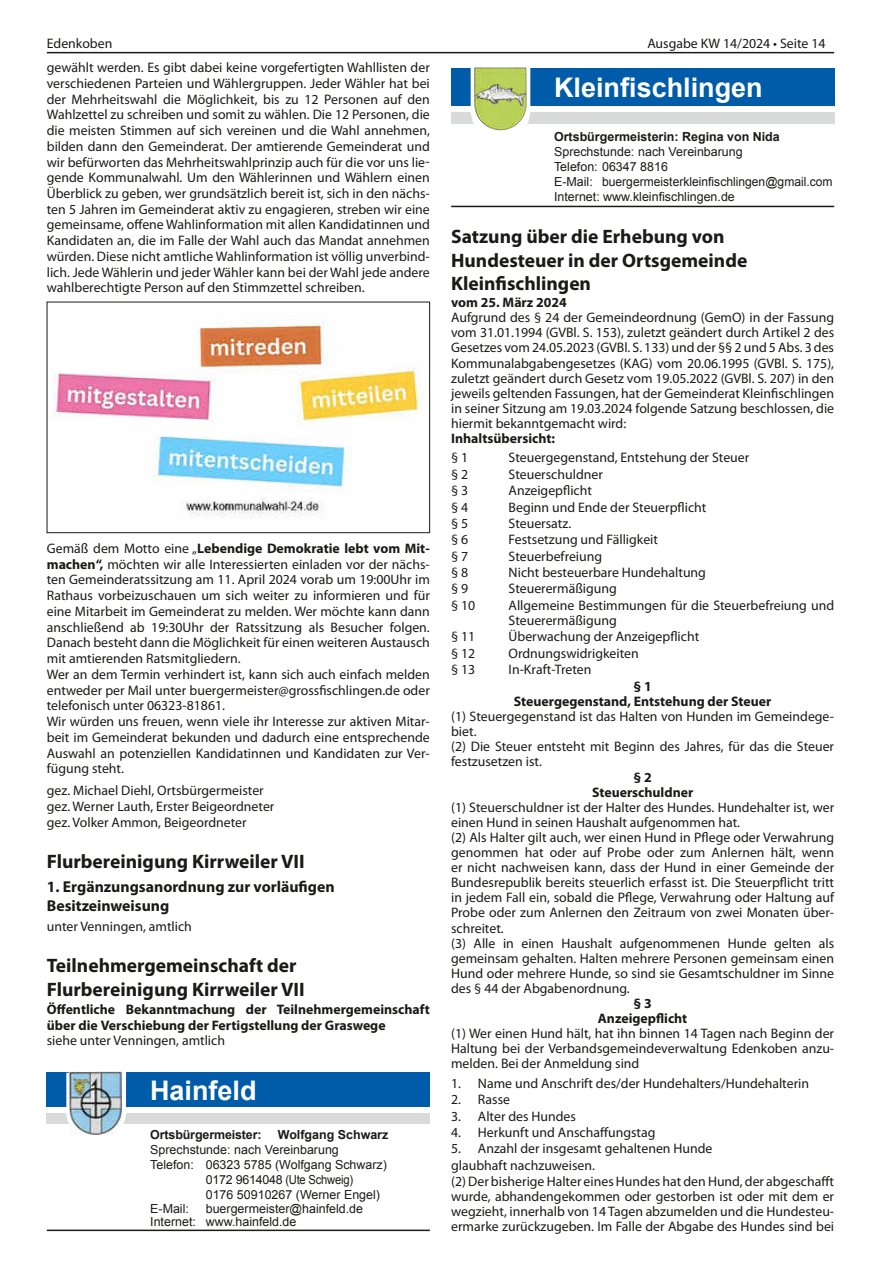
<style>
.page{position:relative;width:881px;height:1263px;background:#fff}
.page>*{position:absolute;margin:0;border:0;box-sizing:border-box;transform-origin:0 0}
.t1{font:700 27px "Arial";color:#fff}
.t2{font:700 27px "Xtytbm Arial";color:#fff}
.t3{font:700 19.5px/23.2px "Myriad Pro";color:#1a1a18}
.t4{font:700 15.75px/19.5px "Myriad Pro";color:#1a1a18}
.t5{font:13.8px/15.8px "Myriad Pro";color:#1a1a18}
.t6{font:700 13.8px/15.1px "Myriad Pro";color:#1a1a18;text-align:center}
.t7{font:12.45px/13.5px "Jmbqnk Arial";color:#1a1a18}
.t8{font:12.45px/15px "Arial";color:#1a1a18}
.t9{font:700 12.45px "Arial";color:#1a1a18}
.t10{font:700 12.45px "Xtytbm Arial";letter-spacing:-.01em;color:#1a1a18}
.t11{font:12.45px "Jmbqnk Arial";letter-spacing:-.02em;color:#1a1a18}
.s1{font-weight:700}
</style>
<div class="page">
<hr style="left:47px;top:52px;width:786px;height:1px;background:#1a1a18">
<div style="left:451px;top:68px;width:382px;height:38px;background:#005ca9"></div>
<div style="left:451px;top:112px;width:382px;height:12px;background:#d9dada"></div>
<hr style="left:451px;top:206px;width:382px;height:1px;background:#1a1a18">
<svg style="left:470px;top:67px;width:60px;height:64px"></svg>
<img style="left:474px;top:68px;width:39px;height:62px">
<img style="left:53px;top:319px;width:370px;height:199px">
<div style="left:47px;top:302px;width:382px;height:231px;border:1px solid #1a1a18"></div>
<div style="left:47px;top:1073px;width:382px;height:34px;background:#005ca9"></div>
<div style="left:47px;top:1113px;width:382px;height:11px;background:#d9dada"></div>
<hr style="left:47px;top:1229px;width:382px;height:2px;background:#1a1a18">
<svg style="left:66px;top:1072px;width:60px;height:63px"></svg>
<img style="left:70px;top:1072px;width:52px;height:62px">
<p class="t5" style="left:47px;top:35px;width:67px">Edenkoben</p>
<p class="t5" style="left:647px;top:35px;width:180px">Ausgabe KW 14/2024 • Seite 14</p>
<h1 class="t1" style="left:554px;top:70px;width:210px">Kleinfischlingen</h1>
<p class="t9" style="left:554px;top:129px;width:227px">Ortsbürgermeisterin: Regina von Nida</p>
<p class="t8" style="left:554px;top:144px;width:280px">Sprechstunde: nach Vereinbarung<br>Telefon: 06347 8816<br>E-Mail: buergermeisterkleinfischlingen@gmail.com Internet: www.kleinfischlingen.de</p>
<h2 class="t3" style="left:451px;top:224px;width:297px">Satzung über die Erhebung von<br>Hundesteuer in der Ortsgemeinde<br>Kleinfischlingen</h2>
<p class="t6" style="left:451px;top:294px;width:117px">vom 25. März 2024</p>
<p class="t5" style="left:451px;top:310px;width:384px;line-height:15.1px;text-align:justify">Aufgrund des § 24 der Gemeindeordnung (GemO) in der Fassung vom 31.01.1994 (GVBl. S. 153), zuletzt geändert durch Artikel 2 des Gesetzes vom 24.05.2023 (GVBl. S. 133) und der §§ 2 und 5 Abs. 3 des Kommunalabgabengesetzes (KAG) vom 20.06.1995 (GVBl. S. 175), zuletzt geändert durch Gesetz vom 19.05.2022 (GVBl. S. 207) in den jeweils geltenden Fassungen, hat der Gemeinderat Kleinfischlingen in seiner Sitzung am 19.03.2024 folgende Satzung beschlossen, die hiermit bekanntgemacht wird:</p>
<p class="t6" style="left:451px;top:430px;width:105px">Inhaltsübersicht:</p>
<p class="t5" style="left:451px;top:450px;width:19px">§ 1</p>
<p class="t5" style="left:508px;top:450px;width:242px">Steuergegenstand, Entstehung der Steuer</p>
<p class="t5" style="left:451px;top:466px;width:19px">§ 2</p>
<p class="t5" style="left:508px;top:466px;width:96px">Steuerschuldner</p>
<p class="t5" style="left:451px;top:482px;width:19px">§ 3</p>
<p class="t5" style="left:508px;top:482px;width:85px">Anzeigepflicht</p>
<p class="t5" style="left:451px;top:499px;width:19px">§ 4</p>
<p class="t5" style="left:508px;top:499px;width:199px">Beginn und Ende der Steuerpflicht</p>
<p class="t5" style="left:451px;top:515px;width:19px">§ 5</p>
<p class="t5" style="left:508px;top:515px;width:64px">Steuersatz.</p>
<p class="t5" style="left:451px;top:531px;width:19px">§ 6</p>
<p class="t5" style="left:508px;top:531px;width:151px">Festsetzung und Fälligkeit</p>
<p class="t5" style="left:451px;top:548px;width:19px">§ 7</p>
<p class="t5" style="left:508px;top:548px;width:95px">Steuerbefreiung</p>
<p class="t5" style="left:451px;top:564px;width:19px">§ 8</p>
<p class="t5" style="left:508px;top:564px;width:199px">Nicht besteuerbare Hundehaltung</p>
<p class="t5" style="left:451px;top:580px;width:19px">§ 9</p>
<p class="t5" style="left:508px;top:580px;width:110px">Steuerermäßigung</p>
<p class="t5" style="left:451px;top:597px;width:26px">§ 10</p>
<p class="t5" style="left:508px;top:597px;width:327px;line-height:15.1px">Allgemeine Bestimmungen für die Steuerbefreiung und<br>Steuerermäßigung</p>
<p class="t5" style="left:451px;top:628px;width:26px">§ 11</p>
<p class="t5" style="left:508px;top:628px;width:192px">Überwachung der Anzeigepflicht</p>
<p class="t5" style="left:451px;top:645px;width:26px">§ 12</p>
<p class="t5" style="left:508px;top:645px;width:132px">Ordnungswidrigkeiten</p>
<p class="t5" style="left:451px;top:661px;width:26px">§ 13</p>
<p class="t5" style="left:508px;top:661px;width:84px">In-Kraft-Treten</p>
<p class="t6" style="left:513px;top:678px;width:259px">§ 1<br>Steuergegenstand, Entstehung der Steuer</p>
<p class="t5" style="left:451px;top:709px;width:384px;line-height:15px">(1) Steuergegenstand ist das Halten von Hunden im Gemeindege&shy;biet.<br>(2) Die Steuer entsteht mit Beginn des Jahres, für das die Steuer festzusetzen ist.</p>
<p class="t6" style="left:591px;top:769px;width:103px">§ 2<br>Steuerschuldner</p>
<p class="t5" style="left:451px;top:799px;width:384px;line-height:15.1px">(1) Steuerschuldner ist der Halter des Hundes. Hundehalter ist, wer einen Hund in seinen Haushalt aufgenommen hat.<br>(2) Als Halter gilt auch, wer einen Hund in Pflege oder Verwahrung genommen hat oder auf Probe oder zum Anlernen hält, wenn er nicht nachweisen kann, dass der Hund in einer Gemeinde der Bundesrepublik bereits steuerlich erfasst ist. Die Steuerpflicht tritt in jedem Fall ein, sobald die Pflege, Verwahrung oder Haltung auf Probe oder zum Anlernen den Zeitraum von zwei Monaten über&shy;schreitet.<br>(3) Alle in einen Haushalt aufgenommenen Hunde gelten als gemeinsam gehalten. Halten mehrere Personen gemeinsam einen Hund oder mehrere Hunde, so sind sie Gesamtschuldner im Sinne des § 44 der Abgabenordnung.</p>
<p class="t6" style="left:597px;top:995px;width:91px">§ 3<br>Anzeigepflicht</p>
<p class="t5" style="left:451px;top:1026px;width:384px;line-height:15.1px;text-align:justify">(1) Wer einen Hund hält, hat ihn binnen 14 Tagen nach Beginn der Haltung bei der Verbandsgemeindeverwaltung Edenkoben anzu&shy;melden. Bei der Anmeldung sind</p>
<p class="t5" style="left:451px;top:1075px;width:359px">1. Name und Anschrift des/der Hundehalters/Hundehalterin</p>
<p class="t5" style="left:451px;top:1091px;width:60px">2. Rasse</p>
<p class="t5" style="left:451px;top:1108px;width:126px">3. Alter des Hundes</p>
<p class="t5" style="left:451px;top:1124px;width:206px">4. Herkunft und Anschaffungstag</p>
<p class="t5" style="left:451px;top:1140px;width:263px;line-height:17.2px">5. Anzahl der insgesamt gehaltenen Hunde glaubhaft nachzuweisen.</p>
<p class="t5" style="left:451px;top:1173px;width:384px;line-height:15.1px;text-align:justify">(2) Der bisherige Halter eines Hundes hat den Hund, der abgeschafft wurde, abhandengekommen oder gestorben ist oder mit dem er wegzieht, innerhalb von 14 Tagen abzumelden und die Hundesteu&shy;ermarke zurückzugeben. Im Falle der Abgabe des Hundes sind bei</p>
<p class="t5" style="left:47px;top:59px;width:384px;text-align:justify">gewählt werden. Es gibt dabei keine vorgefertigten Wahllisten der verschiedenen Parteien und Wählergruppen. Jeder Wähler hat bei der Mehrheitswahl die Möglichkeit, bis zu 12 Personen auf den Wahlzettel zu schreiben und somit zu wählen. Die 12 Personen, die die meisten Stimmen auf sich vereinen und die Wahl annehmen, bilden dann den Gemeinderat. Der amtierende Gemeinderat und wir befürworten das Mehrheitswahlprinzip auch für die vor uns lie&shy;gende Kommunalwahl. Um den Wählerinnen und Wählern einen Überblick zu geben, wer grundsätzlich bereit ist, sich in den nächs&shy;ten 5 Jahren im Gemeinderat aktiv zu engagieren, streben wir eine gemeinsame, offene Wahlinformation mit allen Kandidatinnen und Kandidaten an, die im Falle der Wahl auch das Mandat annehmen würden. Diese nicht amtliche Wahlinformation ist völlig unverbind&shy;lich. Jede Wählerin und jeder Wähler kann bei der Wahl jede andere wahlberechtigte Person auf den Stimmzettel schreiben.</p>
<p class="t5" style="left:47px;top:540px;width:384px">Gemäß dem Motto eine „<span class="s1">Lebendige Demokratie lebt vom Mit&shy;machen“,</span> möchten wir alle Interessierten einladen vor der nächs&shy;ten Gemeinderatssitzung am 11. April 2024 vorab um 19:00Uhr im Rathaus vorbeizuschauen um sich weiter zu informieren und für eine Mitarbeit im Gemeinderat zu melden. Wer möchte kann dann anschließend ab 19:30Uhr der Ratssitzung als Besucher folgen.<br>Danach besteht dann die Möglichkeit für einen weiteren Austausch mit amtierenden Ratsmitgliedern.<br>Wer an dem Termin verhindert ist, kann sich auch einfach melden entweder per Mail unter buergermeister@grossfischlingen.de oder telefonisch unter 06323-81861.<br>Wir würden uns freuen, wenn viele ihr Interesse zur aktiven Mitar&shy;beit im Gemeinderat bekunden und dadurch eine entsprechende Auswahl an potenziellen Kandidatinnen und Kandidaten zur Ver&shy;fügung steht.</p>
<p class="t5" style="left:47px;top:783px;width:229px">gez. Michael Diehl, Ortsbürgermeister gez. Werner Lauth, Erster Beigeordneter gez. Volker Ammon, Beigeordneter</p>
<h2 class="t3" style="left:47px;top:849px;width:259px">Flurbereinigung Kirrweiler VII</h2>
<p class="t4" style="left:47px;top:876px;width:289px">1. Ergänzungsanordnung zur vorläufigen<br>Besitzeinweisung</p>
<p class="t5" style="left:47px;top:918px;width:146px">unter Venningen, amtlich</p>
<h2 class="t3" style="left:47px;top:953px;width:259px;line-height:24px">Teilnehmergemeinschaft der<br>Flurbereinigung Kirrweiler VII</h2>
<p class="t6" style="left:47px;top:1001px;width:384px;line-height:15.8px;text-align:left">Öffentliche Bekanntmachung der Teilnehmergemeinschaft über die Verschiebung der Fertigstellung der Graswege</p>
<p class="t5" style="left:47px;top:1033px;width:180px">siehe unter Venningen, amtlich</p>
<h1 class="t2" style="left:150px;top:1073px;width:108px">Hainfeld</h1>
<p class="t10" style="left:150px;top:1126px;width:113px">Ortsbürgermeister:</p>
<p class="t10" style="left:278px;top:1126px;width:112px">Wolfgang Schwarz</p>
<p class="t7" style="left:150px;top:1143px;width:190px">Sprechstunde: nach Vereinbarung</p>
<p class="t7" style="left:150px;top:1158px;width:238px">Telefon: 06323 5785 (Wolfgang Schwarz)</p>
<p class="t11" style="left:206px;top:1171px;width:149px">0172 9614048 (Ute Schweig)</p>
<p class="t7" style="left:206px;top:1188px;width:176px">0176 50910267 (Werner Engel)</p>
<p class="t7" style="left:150px;top:1201px;width:40px">E-Mail:</p>
<p class="t7" style="left:150px;top:1201px;width:214px;text-indent:56px">buergermeister@hainfeld.de<br>Internet: www.hainfeld.de</p>
</div>
